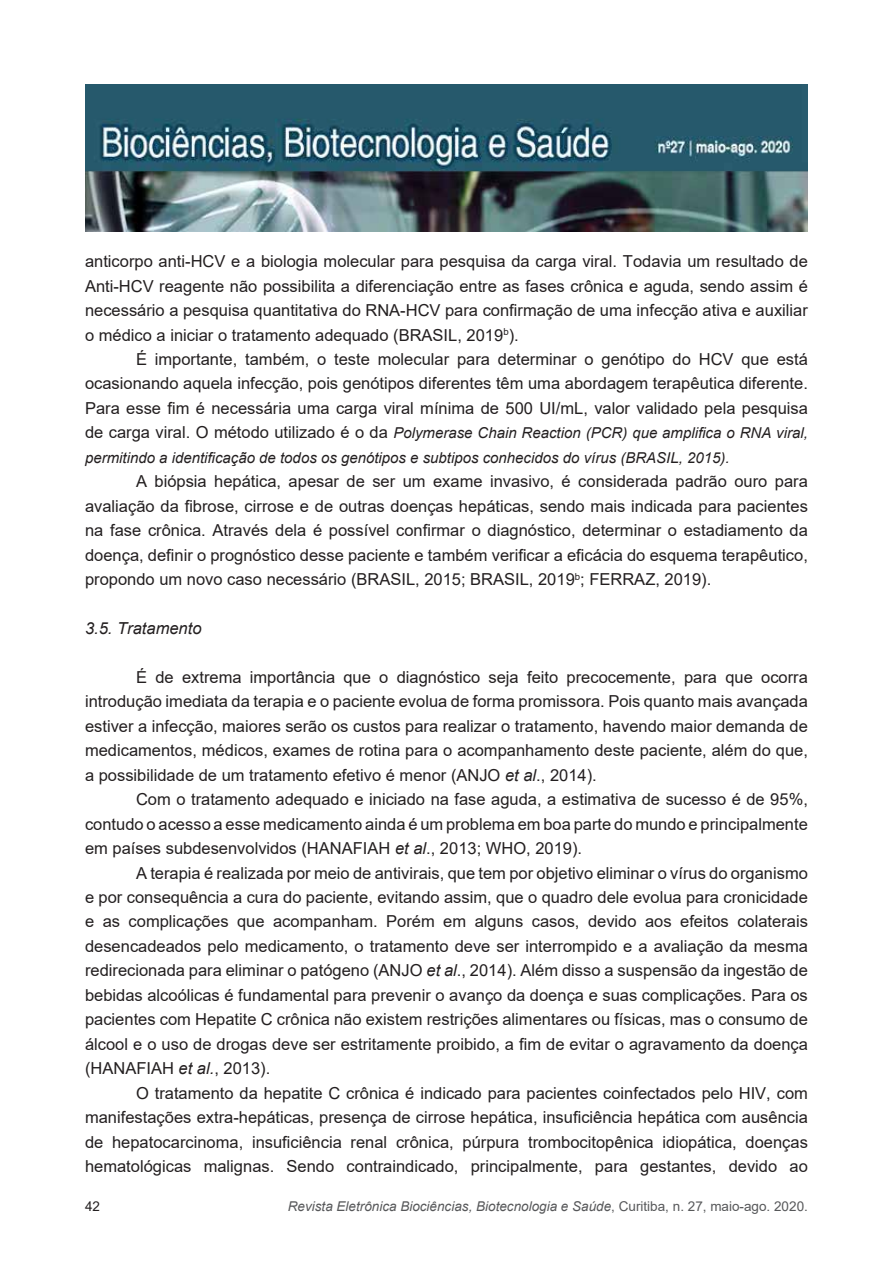
<style>
.page{position:relative;width:893px;height:1263px;background:#fff}
.page>*{position:absolute;margin:0;border:0;box-sizing:border-box;transform-origin:0 0}
.t1{font:16.5px/24.5px "Arial";color:#231f20;text-align:justify}
.t2{font:italic 16.5px "Arial";color:#231f20}
.t3{font:italic 15px/24.5px "Arial";color:#231f20}
.t4{font:italic 13.5px "Arial";color:#57585a}
.t5{font:13.5px "Arial";color:#231f20}
.s1{font-style:normal;font-size:16.5px}
.s2{font-style:italic}
.s3{font-style:normal}
</style>
<div class="page">
<img style="left:85px;top:85px;width:723px;height:146px">
<p class="t1" style="left:85px;top:249px;width:724px">anticorpo anti-HCV e a biologia molecular para pesquisa da carga viral. Todavia um resultado de Anti-HCV reagente não possibilita a diferenciação entre as fases crônica e aguda, sendo assim é necessário a pesquisa quantitativa do RNA-HCV para confirmação de uma infecção ativa e auxiliar o médico a iniciar o tratamento adequado (BRASIL, 2019<sup>b</sup>).</p>
<p class="t1" style="left:85px;top:347px;width:724px;text-indent:51px">É importante, também, o teste molecular para determinar o genótipo do HCV que está ocasionando aquela infecção, pois genótipos diferentes têm uma abordagem terapêutica diferente.<br>Para esse fim é necessária uma carga viral mínima de 500 UI/mL, valor validado pela pesquisa</p>
<p class="t3" style="left:85px;top:421px;width:724px"><span class="s1">de carga viral. O método utilizado é o da</span> Polymerase Chain Reaction (PCR) que amplifica o RNA viral, permitindo a identificação de todos os genótipos e subtipos conhecidos do vírus (BRASIL, 2015).</p>
<p class="t1" style="left:85px;top:469px;width:724px;text-indent:51px">A biópsia hepática, apesar de ser um exame invasivo, é considerada padrão ouro para avaliação da fibrose, cirrose e de outras doenças hepáticas, sendo mais indicada para pacientes na fase crônica. Através dela é possível confirmar o diagnóstico, determinar o estadiamento da doença, definir o prognóstico desse paciente e também verificar a eficácia do esquema terapêutico, propondo um novo caso necessário (BRASIL, 2015; BRASIL, 2019<sup>b</sup>; FERRAZ, 2019).</p>
<p class="t2" style="left:85px;top:617px;width:118px">3.5. Tratamento</p>
<p class="t1" style="left:85px;top:665px;width:724px;text-indent:51px">É de extrema importância que o diagnóstico seja feito precocemente, para que ocorra introdução imediata da terapia e o paciente evolua de forma promissora. Pois quanto mais avançada estiver a infecção, maiores serão os custos para realizar o tratamento, havendo maior demanda de medicamentos, médicos, exames de rotina para o acompanhamento deste paciente, além do que, a possibilidade de um tratamento efetivo é menor (ANJO <span class="s2">et al</span>., 2014).</p>
<p class="t1" style="left:85px;top:787px;width:724px;text-indent:51px">Com o tratamento adequado e iniciado na fase aguda, a estimativa de sucesso é de 95%, contudo o acesso a esse medicamento ainda é um problema em boa parte do mundo e principalmente em países subdesenvolvidos (HANAFIAH <span class="s2">et al</span>., 2013; WHO, 2019).</p>
<p class="t1" style="left:85px;top:860px;width:724px;text-indent:51px">A terapia é realizada por meio de antivirais, que tem por objetivo eliminar o vírus do organismo e por consequência a cura do paciente, evitando assim, que o quadro dele evolua para cronicidade e as complicações que acompanham. Porém em alguns casos, devido aos efeitos colaterais desencadeados pelo medicamento, o tratamento deve ser interrompido e a avaliação da mesma redirecionada para eliminar o patógeno (ANJO <span class="s2">et al</span>., 2014). Além disso a suspensão da ingestão de bebidas alcoólicas é fundamental para prevenir o avanço da doença e suas complicações. Para os pacientes com Hepatite C crônica não existem restrições alimentares ou físicas, mas o consumo de álcool e o uso de drogas deve ser estritamente proibido, a fim de evitar o agravamento da doença (HANAFIAH <span class="s2">et al.</span>, 2013).</p>
<p class="t1" style="left:85px;top:1080px;width:724px;text-indent:51px">O tratamento da hepatite C crônica é indicado para pacientes coinfectados pelo HIV, com manifestações extra-hepáticas, presença de cirrose hepática, insuficiência hepática com ausência de hepatocarcinoma, insuficiência renal crônica, púrpura trombocitopênica idiopática, doenças hematológicas malignas. Sendo contraindicado, principalmente, para gestantes, devido ao</p>
<p class="t5" style="left:85px;top:1197px;width:17px">42</p>
<p class="t4" style="left:288px;top:1197px;width:522px">Revista Eletrônica Biociências, Biotecnologia e Saúde<span class="s3">, Curitiba, n. 27, maio-ago. 2020.</span></p>
</div>
